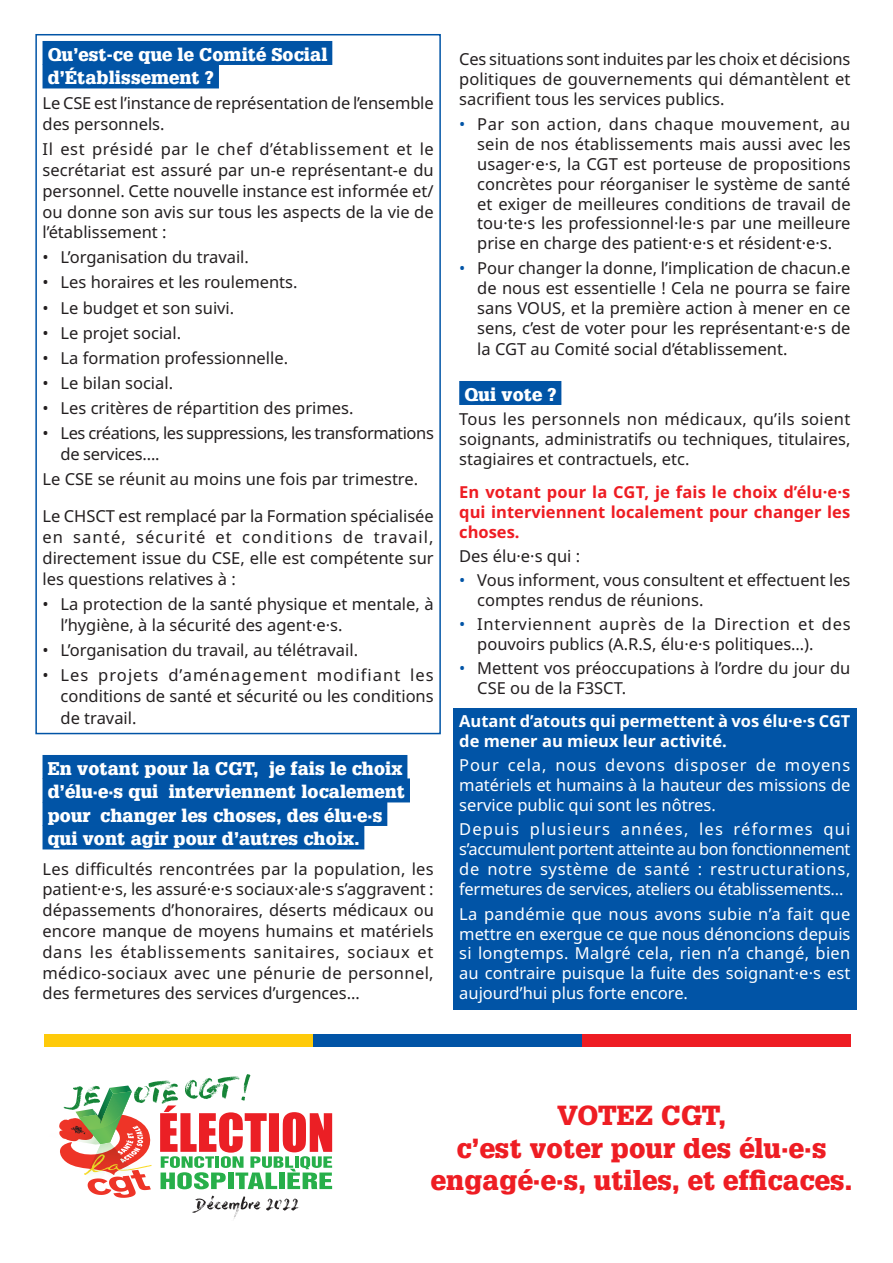
<style>
.page{position:relative;width:893px;height:1263px;background:#fff}
.page>*{position:absolute;margin:0;border:0;box-sizing:border-box;transform-origin:0 0}
.t1{font:900 27px/32.4px "Glypha LT Std";letter-spacing:.01em;color:#ee1d23;text-align:center}
.t2{font:900 18px/23.5px "Glypha LT Std";letter-spacing:.01em;color:#fff}
.t3{font:16.5px/20.9px "Noto Sans";color:#231f20;text-align:justify}
.t4{font:16.5px/20px "Noto Sans";color:#fff;text-align:justify}
.t5{font:700 16.5px/20px "Noto Sans";color:#ee1d23;text-align:justify}
.t6{font:16.5px/20px "Noto Sans";letter-spacing:.04em;color:#231f20}
.t7{font:700 16.5px/20px "Noto Sans";letter-spacing:-.005em;color:#fff}
.t8{font:16.5px/20.9px "Noto Sans";letter-spacing:-.025em;color:#231f20}
.s1{color:#0154a6}
</style>
<div class="page">
<div style="left:35px;top:34px;width:406px;height:700px;border:2px solid #0154a6"></div>
<div style="left:453px;top:708px;width:404px;height:302px;background:#0154a6"></div>
<div style="left:44px;top:1035px;width:269px;height:12px;background:#feca0a"></div>
<div style="left:313px;top:1035px;width:269px;height:12px;background:#0154a6"></div>
<div style="left:582px;top:1035px;width:268px;height:12px;background:#ee1d23"></div>
<div style="left:43px;top:41px;width:289px;height:24px;background:#0154a6"></div>
<div style="left:43px;top:64px;width:176px;height:24px;background:#0154a6"></div>
<div style="left:43px;top:755px;width:364px;height:24px;background:#0154a6"></div>
<div style="left:43px;top:778px;width:367px;height:24px;background:#0154a6"></div>
<div style="left:43px;top:802px;width:344px;height:24px;background:#0154a6"></div>
<div style="left:43px;top:825px;width:321px;height:24px;background:#0154a6"></div>
<div style="left:459px;top:381px;width:102px;height:24px;background:#0154a6"></div>
<svg style="left:59px;top:1074px;width:273px;height:145px"></svg>
<p class="t2" style="left:48px;top:43px;width:286px">Qu’est-ce que le Comité Social<span class="s1">. </span>d’Établissement ?<span class="s1">.</span></p>
<p class="t3" style="left:43px;top:93px;width:393px">Le CSE est l’instance de représentation de l’ensemble des personnels.</p>
<p class="t3" style="left:43px;top:139px;width:393px">Il est présidé par le chef d’établissement et le secrétariat est assuré par un-e représentant-e du personnel. Cette nouvelle instance est informée et/ ou donne son avis sur tous les aspects de la vie de l’établissement :</p>
<p class="t3" style="left:43px;top:247px;width:208px">• L’organisation du travail.</p>
<p class="t3" style="left:43px;top:272px;width:257px">• Les horaires et les roulements.</p>
<p class="t3" style="left:43px;top:297px;width:193px">• Le budget et son suivi.</p>
<p class="t3" style="left:43px;top:323px;width:140px">• Le projet social.</p>
<p class="t3" style="left:43px;top:348px;width:247px">• La formation professionnelle.</p>
<p class="t3" style="left:43px;top:373px;width:132px">• Le bilan social.</p>
<p class="t3" style="left:43px;top:398px;width:312px">• Les critères de répartition des primes.</p>
<p class="t8" style="left:61px;top:423px;width:375px;text-indent:-18px">• Les créations, les suppressions, les transformations de services….</p>
<p class="t3" style="left:43px;top:469px;width:377px">Le CSE se réunit au moins une fois par trimestre.</p>
<p class="t3" style="left:43px;top:506px;width:393px">Le CHSCT est remplacé par la Formation spécialisée en santé, sécurité et conditions de travail, directement issue du CSE, elle est compétente sur les questions relatives à :</p>
<p class="t3" style="left:61px;top:594px;width:375px;text-indent:-18px">• La protection de la santé physique et mentale, à l’hygiène, à la sécurité des agent·e·s.</p>
<p class="t3" style="left:43px;top:640px;width:317px">• L’organisation du travail, au télétravail.</p>
<p class="t3" style="left:43px;top:665px;width:393px;text-align:right">• Les projets d’aménagement modifiant les conditions de santé et sécurité ou les conditions</p>
<p class="t3" style="left:61px;top:708px;width:78px">de travail.</p>
<p class="t2" style="left:48px;top:756px;width:364px">En votant pour la CGT,<span class="s1">.</span> je fais le choix<span class="s1">. </span>d’élu·e·s qui<span class="s1">.</span> interviennent localement<span class="s1">. </span>pour<span class="s1">.</span> changer les choses, des élu·e·s<span class="s1">. </span>qui vont agir pour d’autres choix.<span class="s1">.</span></p>
<p class="t3" style="left:43px;top:858px;width:393px">Les difficultés rencontrées par la population, les patient·e·s, les assuré·e·s sociaux·ale·s s’aggravent : dépassements d’honoraires, déserts médicaux ou encore manque de moyens humains et matériels dans les établissements sanitaires, sociaux et médico-sociaux avec une pénurie de personnel, des fermetures des services d’urgences…</p>
<p class="t3" style="left:459px;top:50px;width:393px;line-height:20px">Ces situations sont induites par les choix et décisions politiques de gouvernements qui démantèlent et sacrifient tous les services publics.</p>
<p class="t3" style="left:477px;top:114px;width:375px;line-height:20px;text-indent:-18px"><span class="s1">•</span> Par son action, dans chaque mouvement, au sein de nos établissements mais aussi avec les usager·e·s, la CGT est porteuse de propositions concrètes pour réorganiser le système de santé et exiger de meilleures conditions de travail de tou·te·s les professionnel·le·s par une meilleure prise en charge des patient·e·s et résident·e·s.</p>
<p class="t3" style="left:477px;top:258px;width:375px;line-height:20px;text-indent:-18px"><span class="s1">•</span> Pour changer la donne, l’implication de chacun.e de nous est essentielle ! Cela ne pourra se faire sans VOUS, et la première action à mener en ce sens, c’est de voter pour les représentant·e·s de</p>
<p class="t3" style="left:477px;top:339px;width:312px">la CGT au Comité social d’établissement.</p>
<p class="t2" style="left:464px;top:382px;width:99px">Qui vote ?<span class="s1">.</span></p>
<p class="t3" style="left:459px;top:409px;width:393px;line-height:20px">Tous les personnels non médicaux, qu’ils soient soignants, administratifs ou techniques, titulaires, stagiaires et contractuels, etc.</p>
<p class="t5" style="left:459px;top:482px;width:393px">En votant pour la CGT, je fais le choix d’élu·e·s qui interviennent localement pour changer les choses.</p>
<p class="t3" style="left:459px;top:546px;width:122px">Des élu·e·s qui :</p>
<p class="t3" style="left:477px;top:570px;width:375px;line-height:20px;text-indent:-18px"><span class="s1">•</span> Vous informent, vous consultent et effectuent les comptes rendus de réunions.</p>
<p class="t6" style="left:477px;top:615px;width:375px;text-indent:-18px"><span class="s1">•</span> Interviennent auprès de la Direction et des pouvoirs publics (A.R.S, élu·e·s politiques…).</p>
<p class="t3" style="left:477px;top:659px;width:375px;line-height:20px;text-indent:-18px"><span class="s1">•</span> Mettent vos préoccupations à l’ordre du jour du<br>CSE ou de la F3SCT.</p>
<p class="t7" style="left:459px;top:711px;width:393px">Autant d’atouts qui permettent à vos élu·e·s CGT de mener au mieux leur activité.</p>
<p class="t4" style="left:459px;top:756px;width:393px">Pour cela, nous devons disposer de moyens matériels et humains à la hauteur des missions de service public qui sont les nôtres.</p>
<p class="t4" style="left:459px;top:820px;width:393px">Depuis plusieurs années, les réformes qui s’accumulent portent atteinte au bon fonctionnement de notre système de santé : restructurations, fermetures de services, ateliers ou établissements…</p>
<p class="t4" style="left:459px;top:904px;width:393px">La pandémie que nous avons subie n’a fait que mettre en exergue ce que nous dénoncions depuis si longtemps. Malgré cela, rien n’a changé, bien au contraire puisque la fuite des soignant·e·s est aujourd’hui plus forte encore.</p>
<h1 class="t1" style="left:431px;top:1099px;width:423px">VOTEZ CGT,<br>c’est voter pour des élu·e·s engagé·e·s, utiles, et efficaces.</h1>
</div>
